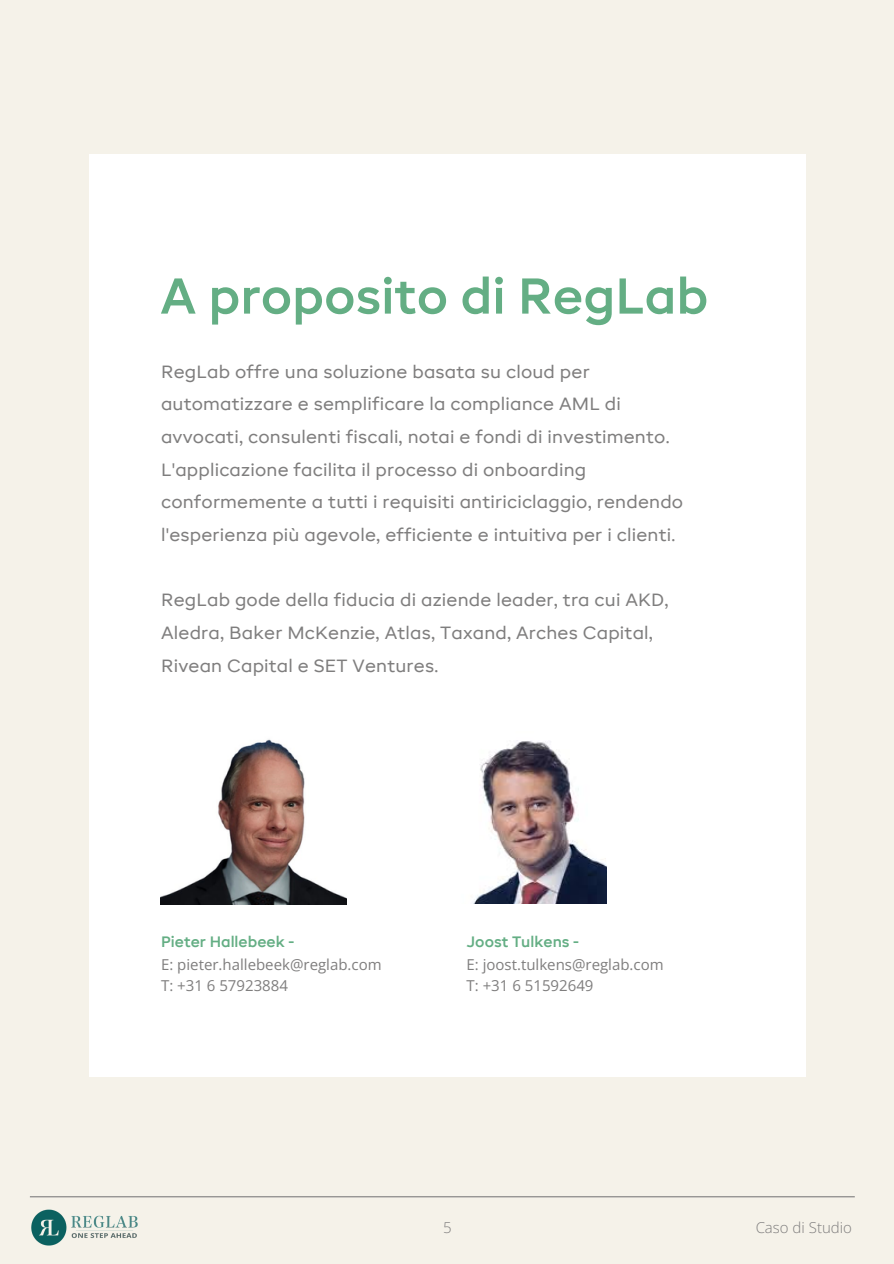
<style>
.page{position:relative;width:894px;height:1264px;background:#fff}
.page>*{position:absolute;margin:0;border:0;box-sizing:border-box;transform-origin:0 0}
.t1{font:600 50.25px "BR Candor";color:#64ae84}
.t2{font:18px/32.7px "BR Candor";letter-spacing:.01em;color:#7f7e7e}
.t3{font:15px "Open Sans";color:#7f7e7e}
.t4{font:600 15px "BR Candor";color:#64ae84}
.t5{font:300 15px "Open Sans";color:#7f7e7e}
</style>
<div class="page">
<div style="left:0;top:0;width:893px;height:1263px;background:#f5f2e9"></div>
<img style="left:31px;top:1209px;width:107px;height:37px">
<hr style="left:30px;top:1196px;width:824px;height:1px;background:#7f7e7e">
<div style="left:89px;top:154px;width:716px;height:922px;background:#fff"></div>
<img style="left:474px;top:740px;width:132px;height:163px">
<img style="left:160px;top:739px;width:186px;height:165px">
<p class="t1" style="left:160px;top:275px;width:549px">A proposito di RegLab</p>
<p class="t2" style="left:161px;top:356px;width:523px">RegLab offre una soluzione basata su cloud per automatizzare e semplificare la compliance AML di avvocati, consulenti fiscali, notai e fondi di investimento.<br>L'applicazione facilita il processo di onboarding conformemente a tutti i requisiti antiriciclaggio, rendendo l'esperienza più agevole, efficiente e intuitiva per i clienti.</p>
<p class="t2" style="left:161px;top:585px;width:509px">RegLab gode della fiducia di aziende leader, tra cui AKD,<br>Aledra, Baker McKenzie, Atlas, Taxand, Arches Capital,<br>Rivean Capital e SET Ventures.</p>
<p class="t4" style="left:161px;top:935px;width:135px">Pieter Hallebeek -</p>
<p class="t3" style="left:161px;top:954px;width:222px">E: pieter.hallebeek@reglab.com</p>
<p class="t3" style="left:161px;top:974px;width:128px">T: +31 6 57923884</p>
<p class="t4" style="left:466px;top:935px;width:114px">Joost Tulkens -</p>
<p class="t3" style="left:466px;top:954px;width:198px">E: joost.tulkens@reglab.com</p>
<p class="t3" style="left:466px;top:974px;width:128px">T: +31 6 51592649</p>
<p class="t5" style="left:443px;top:1216px;width:10px">5</p>
<p class="t5" style="left:755px;top:1216px;width:98px">Caso di Studio</p>
</div>
